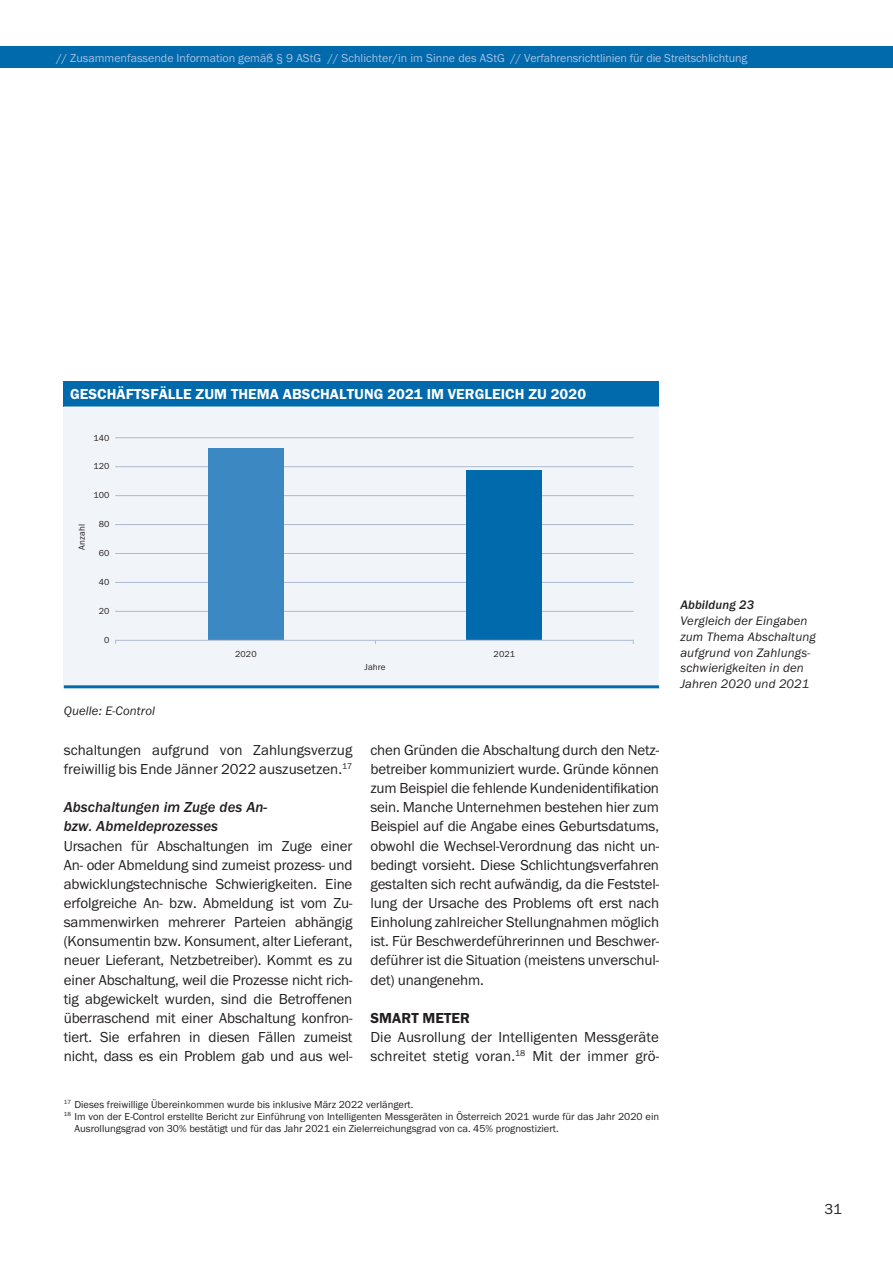
<style>
.page{position:relative;width:893px;height:1263px;background:#fff}
.page>*{position:absolute;margin:0;border:0;box-sizing:border-box;transform-origin:0 0}
.t1{font:15px/19.2px "Franklin Got Itc T";color:#231f20}
.t2{font:600 15px "Franklin Got Itc T";letter-spacing:.005em;color:#fff}
.t3{font:italic 500 15px/19.2px "Franklin Got Itc T";letter-spacing:.005em;color:#231f20}
.t4{font:600 15px "Franklin Got Itc T";letter-spacing:.005em;color:#231f20}
.t5{font:italic 12.75px/15.8px "Franklin Got Itc T";letter-spacing:.01em;color:#231f20}
.t6{font:italic 500 12.75px "Franklin Got Itc T";letter-spacing:.01em;color:#231f20}
.t7{font:12px "Franklin Got Itc T";color:#a7c0e0}
.t8{font:10.5px "Franklin Got Itc T";color:#231f20}
.t9{font:9px "Franklin Got Itc T";letter-spacing:.01em;color:#231f20}
</style>
<div class="page">
<div style="left:0;top:47px;width:893px;height:21px;background:#006aad"></div>
<div style="left:64px;top:405px;width:595px;height:282px;background:#f1f4f8"></div>
<hr style="left:115px;top:611px;width:519px;height:1px;background:#adbad0">
<hr style="left:115px;top:553px;width:519px;height:1px;background:#adbad0">
<hr style="left:115px;top:582px;width:519px;height:1px;background:#adbad0">
<hr style="left:115px;top:524px;width:519px;height:1px;background:#adbad0">
<hr style="left:115px;top:437px;width:519px;height:1px;background:#adbad0">
<hr style="left:115px;top:466px;width:519px;height:1px;background:#adbad0">
<div style="left:64px;top:381px;width:595px;height:25px;background:#006aad"></div>
<hr style="left:115px;top:495px;width:519px;height:1px;background:#adbad0">
<hr style="left:64px;top:685px;width:595px;height:3px;background:#006aad">
<hr style="left:64px;top:406px;width:595px;height:2px;background:#fff">
<div style="left:467px;top:470px;width:75px;height:170px;background:#006aad"></div>
<div style="left:208px;top:448px;width:75px;height:192px;background:#3b88c2"></div>
<hr style="left:115px;top:640px;width:519px;height:1px;background:#adbad0">
<p class="t7" style="left:56px;top:51px;width:692px">// Zusammenfassende Information gemäß § 9 AStG // Schlichter/in im Sinne des AStG // Verfahrensrichtlinien für die Streitschlichtung</p>
<p class="t2" style="left:70px;top:385px;width:517px">GESCHÄFTSFÄLLE ZUM THEMA ABSCHALTUNG 2021 IM VERGLEICH ZU 2020</p>
<p class="t9" style="left:77px;top:550px;width:27px;rotate:-90deg">Anzahl</p>
<p class="t9" style="left:93px;top:432px;width:18px">140</p>
<p class="t9" style="left:93px;top:461px;width:18px">120</p>
<p class="t9" style="left:93px;top:490px;width:18px">100</p>
<p class="t9" style="left:99px;top:519px;width:12px">80</p>
<p class="t9" style="left:99px;top:548px;width:12px">60</p>
<p class="t9" style="left:99px;top:577px;width:12px">40</p>
<p class="t9" style="left:99px;top:606px;width:12px">20</p>
<p class="t9" style="left:104px;top:635px;width:7px">0</p>
<p class="t5" style="left:64px;top:703px;width:93px">Quelle: E-Control</p>
<p class="t9" style="left:235px;top:648px;width:23px">2020</p>
<p class="t9" style="left:494px;top:648px;width:23px">2021</p>
<p class="t9" style="left:365px;top:662px;width:22px">Jahre</p>
<p class="t1" style="left:370px;top:740px;width:290px;text-align:justify">chen Gründen die Abschaltung durch den Netz&shy;betreiber kommuniziert wurde. Gründe können zum Beispiel die fehlende Kundenidentifikation sein. Manche Unternehmen bestehen hier zum Beispiel auf die Angabe eines Geburtsdatums, obwohl die Wechsel-Verordnung das nicht un&shy;bedingt vorsieht. Diese Schlichtungsverfahren gestalten sich recht aufwändig, da die Feststel&shy;lung der Ursache des Problems oft erst nach Einholung zahlreicher Stellungnahmen möglich ist. Für Beschwerdeführerinnen und Beschwer&shy;deführer ist die Situation (meistens unverschul&shy;det) unangenehm.</p>
<p class="t4" style="left:370px;top:1009px;width:101px">SMART METER</p>
<p class="t1" style="left:370px;top:1027px;width:290px">Die Ausrollung der Intelligenten Messgeräte schreitet stetig voran.<sup>18</sup> Mit der immer grö-</p>
<p class="t8" style="left:64px;top:1098px;width:351px"><sup>17</sup> Dieses freiwillige Übereinkommen wurde bis inklusive März 2022 verlängert.</p>
<p class="t8" style="left:64px;top:1110px;width:597px"><sup>18</sup> Im von der E-Control erstellte Bericht zur Einführung von Intelligenten Messgeräten in Österreich 2021 wurde für das Jahr 2020 ein</p>
<p class="t8" style="left:74px;top:1122px;width:486px">Ausrollungsgrad von 30% bestätigt und für das Jahr 2021 ein Zielerreichungsgrad von ca. 45% prognostiziert.</p>
<p class="t1" style="left:64px;top:740px;width:290px">schaltungen aufgrund von Zahlungsverzug freiwillig bis Ende Jänner 2022 auszusetzen.<sup>17</sup></p>
<p class="t3" style="left:64px;top:797px;width:205px">Abschaltungen im Zuge des An&shy;bzw. Abmeldeprozesses</p>
<p class="t1" style="left:64px;top:836px;width:290px;text-align:justify">Ursachen für Abschaltungen im Zuge einer An- oder Abmeldung sind zumeist prozess- und abwicklungstechnische Schwierigkeiten. Eine erfolgreiche An- bzw. Abmeldung ist vom Zu&shy;sammenwirken mehrerer Parteien abhängig (Konsumentin bzw. Konsument, alter Lieferant, neuer Lieferant, Netzbetreiber). Kommt es zu einer Abschaltung, weil die Prozesse nicht rich&shy;tig abgewickelt wurden, sind die Betroffenen überraschend mit einer Abschaltung konfron&shy;tiert. Sie erfahren in diesen Fällen zumeist nicht, dass es ein Problem gab und aus wel-</p>
<p class="t6" style="left:680px;top:598px;width:75px">Abbildung 23</p>
<p class="t5" style="left:680px;top:613px;width:137px">Vergleich der Eingaben zum Thema Abschaltung aufgrund von Zahlungs&shy;schwierigkeiten in den<br>Jahren 2020 und 2021</p>
<p class="t1" style="left:824px;top:1199px;width:19px">31</p>
</div>
